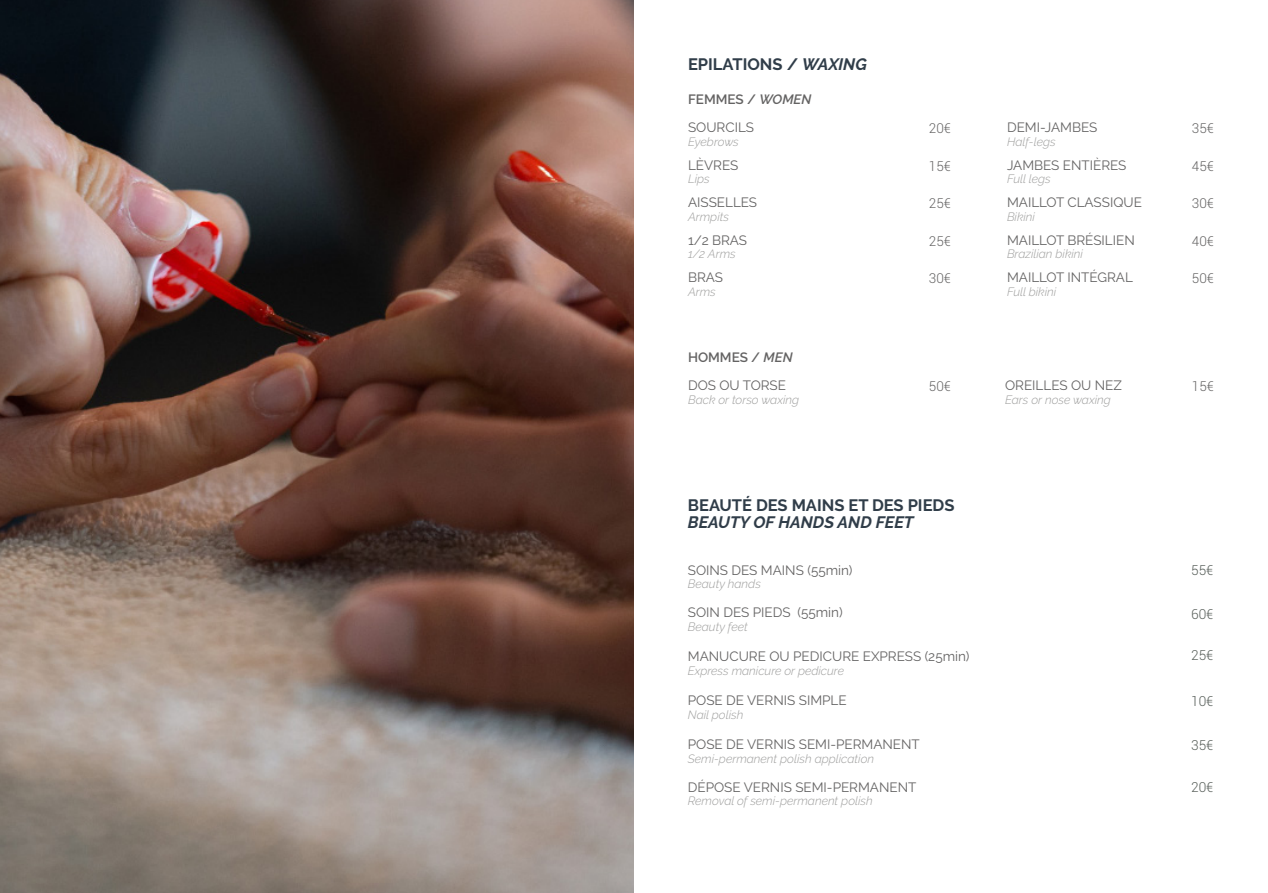
<style>
.page{position:relative;width:1268px;height:893px;background:#fff}
.page>*{position:absolute;margin:0;border:0;box-sizing:border-box;transform-origin:0 0}
.t1{font:700 16.5px "Raleway";color:#303d49}
.t2{font:italic 700 16.5px "Raleway";color:#303d49}
.t3{font:300 13.65px "Roboto";color:#575e59}
.t4{font:13.5px "Raleway";color:#646363}
.t5{font:300 13.5px "Roboto";color:#646363}
.t6{font:600 13.5px "Raleway";color:#646363}
.t7{font:italic 300 12px "Raleway";color:#9d9d9c}
.s1{font-style:italic}
</style>
<div class="page">
<img style="left:0;top:0;width:634px;height:893px">
<p class="t1" style="left:688px;top:54px;width:180px">EPILATIONS / <span class="s1">WAXING</span></p>
<p class="t6" style="left:688px;top:92px;width:125px">FEMMES / <span class="s1">WOMEN</span></p>
<p class="t4" style="left:688px;top:120px;width:68px">SOURCILS</p>
<p class="t7" style="left:688px;top:134px;width:52px">Eyebrows</p>
<p class="t4" style="left:688px;top:157px;width:52px">LÈVRES</p>
<p class="t7" style="left:688px;top:172px;width:23px">Lips</p>
<p class="t4" style="left:688px;top:195px;width:71px">AISSELLES</p>
<p class="t7" style="left:688px;top:209px;width:42px">Armpits</p>
<p class="t4" style="left:688px;top:232px;width:60px">1/2 BRAS</p>
<p class="t7" style="left:688px;top:247px;width:49px">1/2 Arms</p>
<p class="t4" style="left:688px;top:270px;width:36px">BRAS</p>
<p class="t7" style="left:688px;top:284px;width:29px">Arms</p>
<p class="t6" style="left:688px;top:350px;width:106px">HOMMES / <span class="s1">MEN</span></p>
<p class="t4" style="left:688px;top:378px;width:99px">DOS OU TORSE</p>
<p class="t7" style="left:688px;top:392px;width:113px">Back or torso waxing</p>
<p class="t5" style="left:928px;top:119px;width:24px">20€</p>
<p class="t5" style="left:928px;top:156px;width:24px">15€</p>
<p class="t5" style="left:928px;top:194px;width:24px">25€</p>
<p class="t5" style="left:928px;top:231px;width:24px">25€</p>
<p class="t5" style="left:928px;top:269px;width:24px">30€</p>
<p class="t4" style="left:1006px;top:120px;width:92px">DEMI-JAMBES</p>
<p class="t7" style="left:1006px;top:134px;width:50px">Half-legs</p>
<p class="t4" style="left:1006px;top:157px;width:121px">JAMBES ENTIÈRES</p>
<p class="t7" style="left:1006px;top:172px;width:45px">Full legs</p>
<p class="t4" style="left:1006px;top:195px;width:136px">MAILLOT CLASSIQUE</p>
<p class="t7" style="left:1006px;top:209px;width:29px">Bikini</p>
<p class="t4" style="left:1006px;top:232px;width:129px">MAILLOT BRÉSILIEN</p>
<p class="t7" style="left:1006px;top:247px;width:77px">Brazilian bikini</p>
<p class="t4" style="left:1006px;top:270px;width:127px">MAILLOT INTÉGRAL</p>
<p class="t7" style="left:1006px;top:284px;width:51px">Full bikini</p>
<p class="t5" style="left:1191px;top:119px;width:24px">35€</p>
<p class="t5" style="left:1191px;top:156px;width:24px">45€</p>
<p class="t5" style="left:1191px;top:194px;width:24px">30€</p>
<p class="t5" style="left:1191px;top:231px;width:24px">40€</p>
<p class="t5" style="left:1191px;top:269px;width:24px">50€</p>
<p class="t4" style="left:1004px;top:378px;width:118px">OREILLES OU NEZ</p>
<p class="t7" style="left:1004px;top:392px;width:107px">Ears or nose waxing</p>
<p class="t5" style="left:928px;top:377px;width:24px">50€</p>
<p class="t5" style="left:1191px;top:377px;width:24px">15€</p>
<p class="t1" style="left:687px;top:496px;width:268px">BEAUTÉ DES MAINS ET DES PIEDS</p>
<p class="t2" style="left:687px;top:513px;width:227px">BEAUTY OF HANDS AND FEET</p>
<p class="t4" style="left:687px;top:562px;width:166px">SOINS DES MAINS (55min)</p>
<p class="t7" style="left:687px;top:577px;width:74px">Beauty hands</p>
<p class="t4" style="left:687px;top:604px;width:156px">SOIN DES PIEDS (55min)</p>
<p class="t7" style="left:687px;top:619px;width:61px">Beauty feet</p>
<p class="t4" style="left:687px;top:648px;width:283px">MANUCURE OU PEDICURE EXPRESS (25min)</p>
<p class="t7" style="left:687px;top:663px;width:158px">Express manicure or pedicure</p>
<p class="t4" style="left:687px;top:693px;width:160px">POSE DE VERNIS SIMPLE</p>
<p class="t7" style="left:687px;top:708px;width:57px">Nail polish</p>
<p class="t4" style="left:687px;top:737px;width:233px">POSE DE VERNIS SEMI-PERMANENT</p>
<p class="t7" style="left:687px;top:752px;width:188px">Semi-permanent polish application</p>
<p class="t4" style="left:687px;top:779px;width:230px">DÉPOSE VERNIS SEMI-PERMANENT</p>
<p class="t7" style="left:687px;top:794px;width:186px">Removal of semi-permanent polish</p>
<p class="t3" style="left:1190px;top:561px;width:24px">55€</p>
<p class="t3" style="left:1190px;top:605px;width:24px">60€</p>
<p class="t3" style="left:1190px;top:646px;width:24px">25€</p>
<p class="t3" style="left:1190px;top:691px;width:24px">10€</p>
<p class="t3" style="left:1190px;top:735px;width:24px">35€</p>
<p class="t3" style="left:1190px;top:778px;width:24px">20€</p>
</div>
